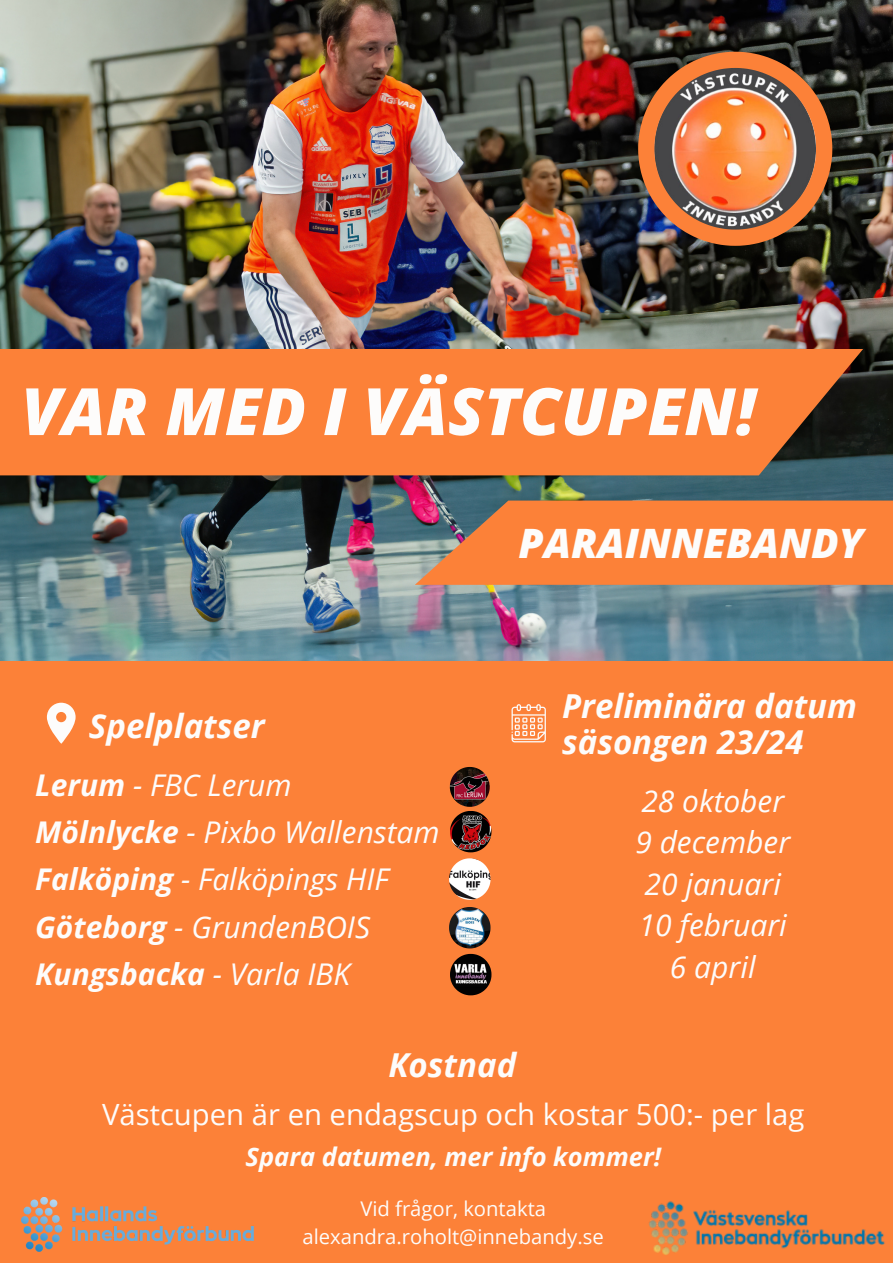
<style>
.page{position:relative;width:893px;height:1263px;background:#fff}
.page>*{position:absolute;margin:0;border:0;box-sizing:border-box;transform-origin:0 0}
.t1{font:italic 800 65.32px "Open Sans";color:#fdfcfb}
.t2{font:italic 800 40.5px "Open Sans";color:#fdfcfb}
.t3{font:italic 700 33px/36px "Open Sans";color:#fdfcfb}
.t4{font:italic 30px "Open Sans";color:#fdfcfb}
.t5{font:italic 29.92px "Open Sans";color:#fdfcfb}
.t6{font:italic 700 29.92px "Open Sans";color:#fdfcfb}
.t7{font:29.25px "Open Sans";color:#fdfcfb}
.t8{font:italic 700 25.5px "Open Sans";color:#fdfcfb}
.t9{font:20.25px/28.1px "Open Sans";color:#fdfcfb;text-align:center}
.s1{font-weight:700}
.s2{font-weight:400}
</style>
<div class="page">
<div style="left:0;top:654px;width:893px;height:609px;background:#fc8138"></div>
<img style="left:0;top:0;width:893px;height:661px">
<div style="left:0;top:348px;width:863px;height:127px;background:#fc8138"></div>
<div style="left:415px;top:500px;width:478px;height:85px;background:#fc8138"></div>
<img style="left:638px;top:52px;width:194px;height:194px">
<img style="left:654px;top:68px;width:162px;height:162px">
<img style="left:648px;top:1201px;width:237px;height:54px">
<img style="left:21px;top:1197px;width:233px;height:54px">
<svg style="left:47px;top:703px;width:29px;height:41px"></svg>
<svg style="left:511px;top:704px;width:35px;height:38px"></svg>
<img style="left:449px;top:766px;width:43px;height:230px">
<img style="left:450px;top:954px;width:41px;height:41px">
<p class="t1" style="left:21px;top:365px;width:736px">VAR MED I VÄSTCUPEN!</p>
<p class="t3" style="left:89px;top:707px;width:177px">Spelplatser</p>
<p class="t5" style="left:35px;top:764px;width:258px"><span class="s1">Lerum</span> - FBC Lerum</p>
<p class="t5" style="left:35px;top:811px;width:406px"><span class="s1">Mölnlycke</span> - Pixbo Wallenstam</p>
<p class="t5" style="left:35px;top:858px;width:355px"><span class="s1">Falköping</span> - Falköpings HIF</p>
<p class="t5" style="left:35px;top:906px;width:336px"><span class="s1">Göteborg</span> - GrundenBOIS</p>
<p class="t6" style="left:35px;top:953px;width:316px">Kungsbacka <span class="s2">- Varla IBK</span></p>
<p class="t2" style="left:518px;top:515px;width:346px">PARAINNEBANDY</p>
<p class="t3" style="left:562px;top:687px;width:296px">Preliminära datum säsongen 23/24</p>
<p class="t4" style="left:641px;top:779px;width:144px">28 oktober</p>
<p class="t4" style="left:635px;top:821px;width:156px">9 december</p>
<p class="t4" style="left:644px;top:863px;width:138px">20 januari</p>
<p class="t4" style="left:639px;top:904px;width:149px">10 februari</p>
<p class="t4" style="left:670px;top:946px;width:87px">6 april</p>
<p class="t3" style="left:388px;top:1046px;width:129px">Kostnad</p>
<p class="t7" style="left:102px;top:1093px;width:704px">Västcupen är en endagscup och kostar 500:- per lag</p>
<p class="t8" style="left:245px;top:1138px;width:417px">Spara datumen, mer info kommer!</p>
<p class="t9" style="left:302px;top:1194px;width:303px">Vid frågor, kontakta alexandra.roholt@innebandy.se</p>
</div>
